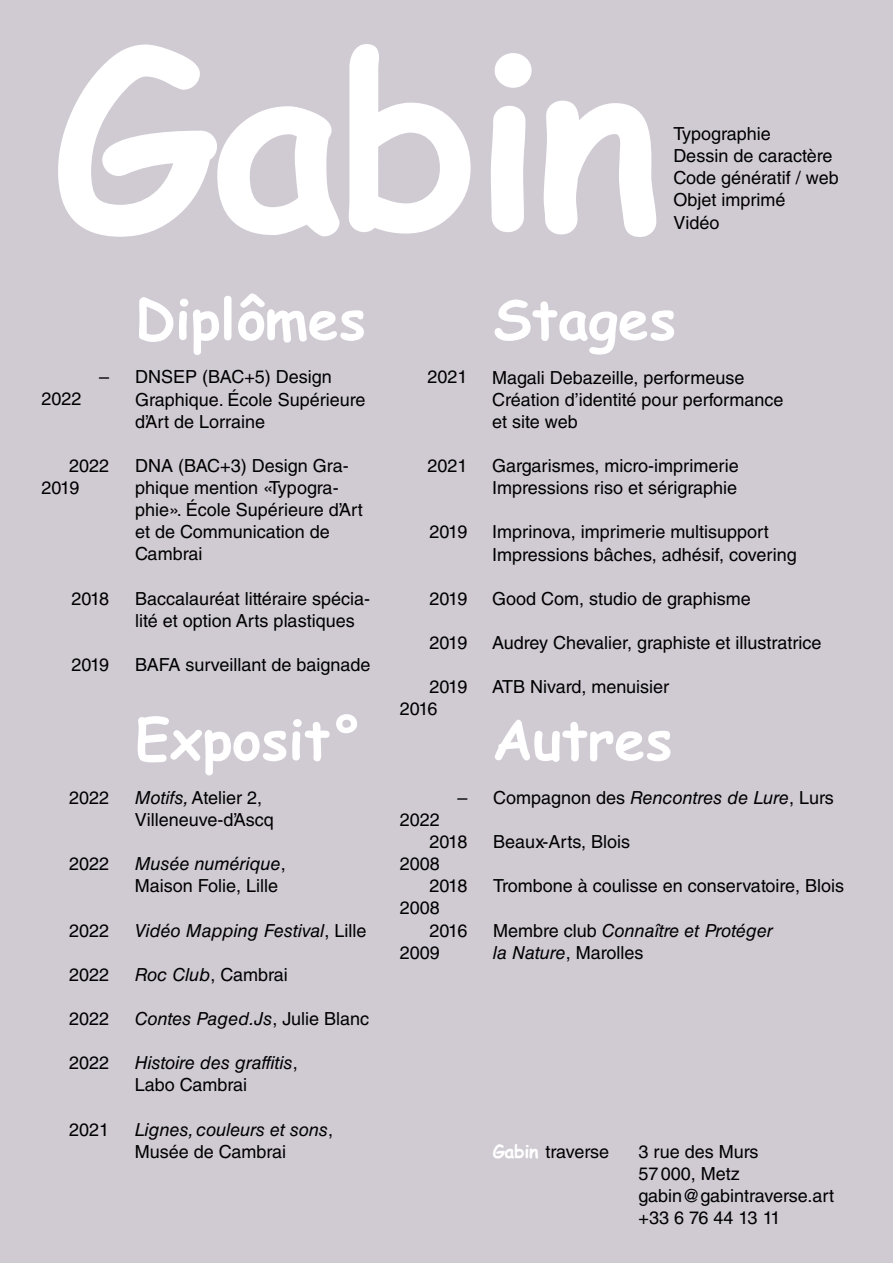
<style>
.page{position:relative;width:893px;height:1263px;background:#d0cad3}
.page>*{position:absolute;margin:0;border:0;box-sizing:border-box;transform-origin:0 0}
.t1{font:700 240px "Comic Sans MS";letter-spacing:-.025em;color:#fff}
.t2{font:700 55.5px "Comic Sans MS";color:#fff}
.t3{font:18px/22px "Helvetica LT Std";color:#000}
.t4{font:italic 18px/22px "Helvetica LT Std";color:#000}
.t5{font:18px/22px "Helvetica LT Std";letter-spacing:-.04em;color:#000}
.s1{font-style:italic}
.s2{font-style:normal}
.s3{font-family:"Comic Sans MS";font-weight:700;color:#fff}
</style>
<div class="page">
<h1 class="t1" style="left:54px;top:-36px;width:609px">Gabin</h1>
<p class="t3" style="left:673px;top:123px;width:167px">Typographie<br>Dessin de caractère<br>Code génératif / web<br>Objet imprimé<br>Vidéo</p>
<p class="t3" style="left:42px;top:388px;width:42px">2022</p>
<p class="t3" style="left:99px;top:366px;width:12px">–</p>
<p class="t3" style="left:42px;top:454px;width:69px;text-indent:28px">2022<br>2019</p>
<p class="t3" style="left:71px;top:587px;width:39px">2018</p>
<p class="t3" style="left:71px;top:654px;width:39px">2019</p>
<p class="t3" style="left:69px;top:786px;width:42px">2022</p>
<p class="t3" style="left:69px;top:853px;width:42px">2022</p>
<p class="t3" style="left:69px;top:919px;width:42px">2022</p>
<p class="t3" style="left:69px;top:963px;width:42px">2022</p>
<p class="t3" style="left:69px;top:1008px;width:42px">2022</p>
<p class="t3" style="left:69px;top:1052px;width:42px">2022</p>
<p class="t3" style="left:69px;top:1118px;width:42px">2021</p>
<h2 class="t2" style="left:135px;top:278px;width:232px">Diplômes</h2>
<p class="t3" style="left:135px;top:366px;width:232px">DNSEP (BAC+5) Design<br>Graphique. École Supérieure d’Art de Lorraine</p>
<p class="t3" style="left:135px;top:455px;width:229px">DNA (BAC+3) Design Gra&shy;phique mention «Typogra&shy;phie». École Supérieure d’Art et de Communication de<br>Cambrai</p>
<p class="t3" style="left:135px;top:587px;width:237px">Baccalauréat littéraire spécia&shy;lité et option Arts plastiques</p>
<p class="t3" style="left:135px;top:654px;width:237px">BAFA surveillant de baignade</p>
<h2 class="t2" style="left:135px;top:698px;width:230px">Exposit°</h2>
<p class="t3" style="left:135px;top:786px;width:140px"><span class="s1">Motifs,</span> Atelier 2,<br>Villeneuve-d’Ascq</p>
<p class="t3" style="left:135px;top:853px;width:153px"><span class="s1">Musée numérique</span>,<br>Maison Folie, Lille</p>
<p class="t4" style="left:135px;top:919px;width:233px">Vidéo Mapping Festival<span class="s2">, Lille</span></p>
<p class="t3" style="left:135px;top:963px;width:155px"><span class="s1">Roc Club</span>, Cambrai</p>
<p class="t4" style="left:135px;top:1008px;width:236px">Contes Paged.Js<span class="s2">, Julie Blanc</span></p>
<p class="t4" style="left:135px;top:1052px;width:165px">Histoire des graffitis<span class="s2">,<br>Labo Cambrai</span></p>
<p class="t4" style="left:135px;top:1118px;width:200px">Lignes, couleurs et sons<span class="s2">,<br>Musée de Cambrai</span></p>
<p class="t3" style="left:427px;top:366px;width:42px">2021</p>
<p class="t3" style="left:427px;top:454px;width:42px">2021</p>
<p class="t3" style="left:429px;top:521px;width:39px">2019</p>
<p class="t3" style="left:429px;top:587px;width:39px">2019</p>
<p class="t3" style="left:429px;top:631px;width:39px">2019</p>
<p class="t5" style="left:400px;top:676px;width:69px;text-indent:30px">2019<br>2016</p>
<p class="t3" style="left:400px;top:808px;width:42px">2022</p>
<p class="t3" style="left:457px;top:786px;width:12px">–</p>
<p class="t3" style="left:400px;top:831px;width:69px;text-indent:30px">2018<br>2008</p>
<p class="t3" style="left:400px;top:875px;width:69px;text-indent:30px">2018<br>2008</p>
<p class="t3" style="left:400px;top:919px;width:69px;text-indent:30px">2016<br>2009</p>
<h2 class="t2" style="left:493px;top:278px;width:184px">Stages</h2>
<p class="t3" style="left:492px;top:366px;width:293px">Magali Debazeille, performeuse<br>Création d’identité pour performance et site web</p>
<p class="t3" style="left:492px;top:455px;width:248px">Gargarismes, micro-imprimerie<br>Impressions riso et sérigraphie</p>
<p class="t3" style="left:492px;top:521px;width:306px">Imprinova, imprimerie multisupport<br>Impressions bâches, adhésif, covering</p>
<p class="t3" style="left:492px;top:587px;width:260px">Good Com, studio de graphisme</p>
<p class="t3" style="left:492px;top:632px;width:331px">Audrey Chevalier, graphiste et illustratrice</p>
<p class="t3" style="left:492px;top:676px;width:178px">ATB Nivard, menuisier</p>
<h2 class="t2" style="left:492px;top:698px;width:182px">Autres</h2>
<p class="t3" style="left:493px;top:786px;width:342px">Compagnon des <span class="s1">Rencontres de Lure</span>, Lurs</p>
<p class="t3" style="left:493px;top:831px;width:138px">Beaux-Arts, Blois</p>
<p class="t3" style="left:493px;top:875px;width:352px">Trombone à coulisse en conservatoire, Blois</p>
<p class="t4" style="left:493px;top:919px;width:281px"><span class="s2">Membre club</span> Connaître et Protéger la Nature<span class="s2">, Marolles</span></p>
<p class="t3" style="left:493px;top:1140px;width:118px"><span class="s3">Gabin</span> traverse</p>
<p class="t3" style="left:638px;top:1140px;width:121px">3 rue des Murs<br>57000, Metz</p>
<p class="t3" style="left:638px;top:1185px;width:197px">gabin@gabintraverse.art +33 6 76 44 13 11</p>
</div>
